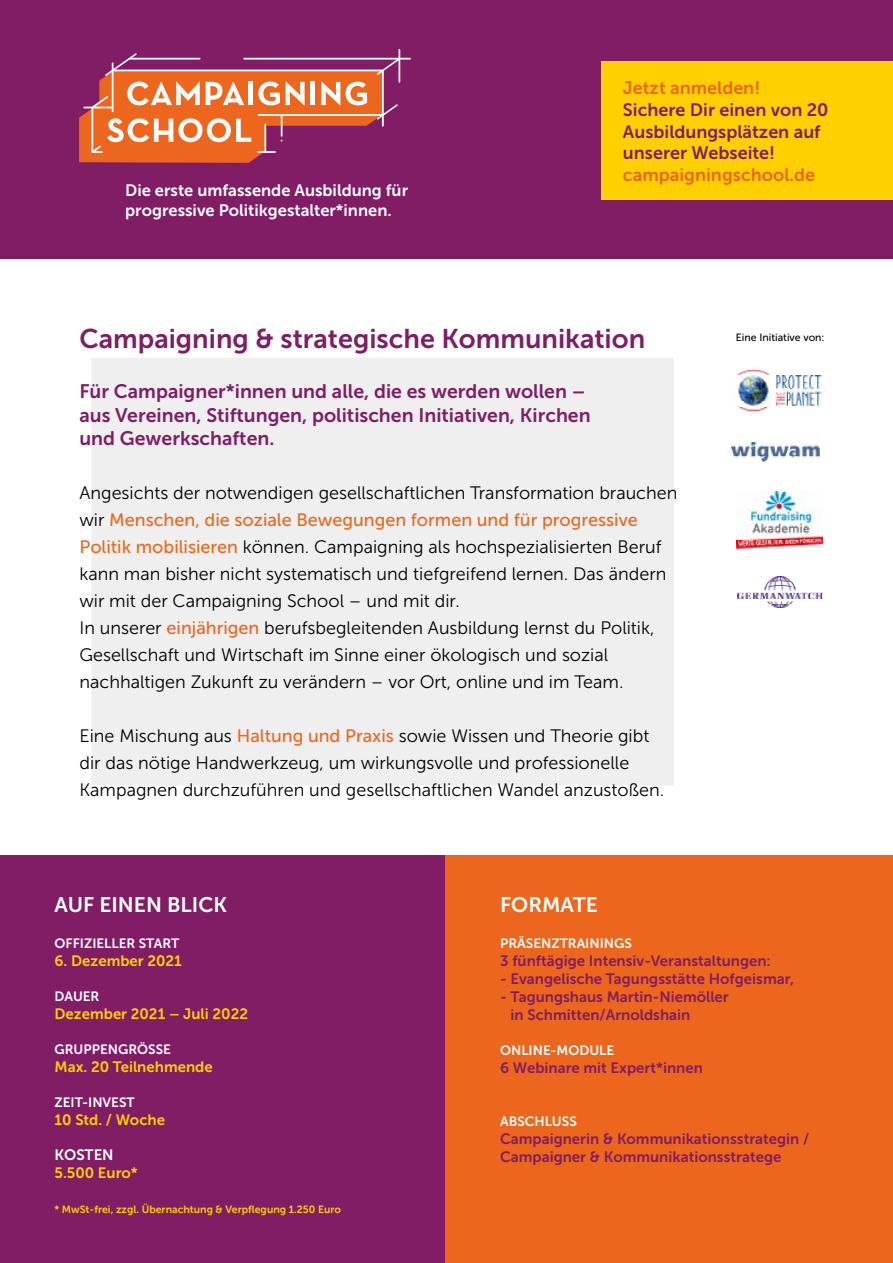
<style>
.page{position:relative;width:893px;height:1263px;background:#fff}
.page>*{position:absolute;margin:0;border:0;box-sizing:border-box;transform-origin:0 0}
.t1{font:27px "Museo Sans 700";color:#801d65}
.t2{font:21px "Museo Sans 700";color:#fff}
.t3{font:19.5px/23.4px "Museo Sans 700";color:#801d65}
.t4{font:18px/27px "Museo Sans 300";color:#000}
.t5{font:18px/21.6px "Museo Sans 700";color:#801d65}
.t6{font:18px "Museo Sans 500";color:#ec671d}
.t7{font:18px "Museo Sans 700";color:#ec671d}
.t8{font:16.5px/19.8px "Museo Sans 700";color:#fff}
.t9{font:15px/18px "Museo Sans 700";color:#801d65}
.t10{font:15px "Museo Sans 700";color:#ffd000}
.t11{font:15px "Museo Sans 700";color:#fff}
.t12{font:13.5px "Museo Sans 700";color:#fff}
.t13{font:10.5px "Museo Sans 700";color:#ffd000}
.t14{font:10.5px "Museo Sans 500";color:#000}
.s1{font-family:"Museo Sans 300";color:#000}
.s2{font-family:"Museo Sans 500";color:#ec671d}
</style>
<div class="page">
<div style="left:0;top:0;width:893px;height:258px;background:#801d65"></div>
<svg style="left:79px;top:49px;width:332px;height:114px"></svg>
<div style="left:61px;top:328px;width:643px;height:487px;background:#efefef;border:30px solid #fff"></div>
<div style="left:445px;top:855px;width:448px;height:408px;background:#ec671d"></div>
<div style="left:0;top:855px;width:445px;height:408px;background:#801d65"></div>
<div style="left:602px;top:62px;width:291px;height:138px;background:#ffd000"></div>
<img style="left:733px;top:369px;width:94px;height:43px">
<img style="left:732px;top:443px;width:87px;height:19px">
<img style="left:737px;top:491px;width:86px;height:57px">
<img style="left:737px;top:577px;width:86px;height:31px">
<p class="t8" style="left:125px;top:180px;width:284px">Die erste umfassende Ausbildung für progressive Politikgestalter*innen.</p>
<p class="t7" style="left:623px;top:78px;width:139px">Jetzt anmelden!</p>
<p class="t5" style="left:623px;top:99px;width:207px">Sichere Dir einen von 20<br>Ausbildungsplätzen auf unserer Webseite!</p>
<p class="t7" style="left:623px;top:165px;width:194px">campaigningschool.de</p>
<h1 class="t1" style="left:79px;top:323px;width:567px">Campaigning &amp; strategische Kommunikation</h1>
<p class="t3" style="left:79px;top:380px;width:513px">Für Campaigner*innen und alle, die es werden wollen – aus Vereinen, Stiftungen, politischen Initiativen, Kirchen und Gewerkschaften.</p>
<p class="t4" style="left:79px;top:479px;width:599px">Angesichts der notwendigen gesellschaftlichen Transformation brauchen</p>
<p class="t6" style="left:79px;top:510px;width:560px"><span class="s1">wir</span> Menschen, die soziale Bewegungen formen und für progressive</p>
<p class="t4" style="left:79px;top:533px;width:588px"><span class="s2">Politik mobilisieren</span> können. Campaigning als hochspezialisierten Beruf kann man bisher nicht systematisch und tiefgreifend lernen. Das ändern wir mit der Campaigning School – und mit dir.<br>In unserer <span class="s2">einjährigen</span> berufsbegleitenden Ausbildung lernst du Politik, Gesellschaft und Wirtschaft im Sinne einer ökologisch und sozial nachhaltigen Zukunft zu verändern – vor Ort, online und im Team.</p>
<p class="t4" style="left:79px;top:722px;width:586px">Eine Mischung aus <span class="s2">Haltung und Praxis</span> sowie Wissen und Theorie gibt dir das nötige Handwerkzeug, um wirkungsvolle und professionelle<br>Kampagnen durchzuführen und gesellschaftlichen Wandel anzustoßen.</p>
<p class="t14" style="left:736px;top:332px;width:90px">Eine Initiative von:</p>
<p class="t2" style="left:55px;top:893px;width:174px">AUF EINEN BLICK</p>
<p class="t12" style="left:55px;top:936px;width:126px">OFFIZIELLER START</p>
<p class="t10" style="left:55px;top:952px;width:129px">6. Dezember 2021</p>
<p class="t12" style="left:55px;top:989px;width:46px">DAUER</p>
<p class="t10" style="left:55px;top:1005px;width:195px">Dezember 2021 – Juli 2022</p>
<p class="t12" style="left:55px;top:1042px;width:118px">GRUPPENGRÖSSE</p>
<p class="t10" style="left:55px;top:1058px;width:160px">Max. 20 Teilnehmende</p>
<p class="t12" style="left:55px;top:1095px;width:82px">ZEIT-INVEST</p>
<p class="t10" style="left:55px;top:1111px;width:112px">10 Std. / Woche</p>
<p class="t11" style="left:55px;top:1146px;width:61px">KOSTEN</p>
<p class="t10" style="left:55px;top:1164px;width:85px">5.500 Euro*</p>
<p class="t13" style="left:55px;top:1203px;width:288px">* MwSt-frei, zzgl. Übernachtung &amp; Verpflegung 1.250 Euro</p>
<p class="t2" style="left:500px;top:893px;width:99px">FORMATE</p>
<p class="t12" style="left:500px;top:936px;width:133px">PRÄSENZTRAININGS</p>
<p class="t9" style="left:500px;top:952px;width:272px">3 fünftägige Intensiv-Veranstaltungen:</p>
<p class="t9" style="left:500px;top:970px;width:295px">- Evangelische Tagungsstätte Hofgeismar,</p>
<p class="t9" style="left:511px;top:988px;width:220px;text-indent:-10px">- Tagungshaus Martin-Niemöller in Schmitten/Arnoldshain</p>
<p class="t12" style="left:500px;top:1043px;width:116px">ONLINE-MODULE</p>
<p class="t9" style="left:500px;top:1059px;width:204px">6 Webinare mit Expert*innen</p>
<p class="t12" style="left:500px;top:1114px;width:78px">ABSCHLUSS</p>
<p class="t9" style="left:500px;top:1130px;width:311px">Campaignerin &amp; Kommunikationsstrategin /<br>Campaigner &amp; Kommunikationsstratege</p>
</div>
